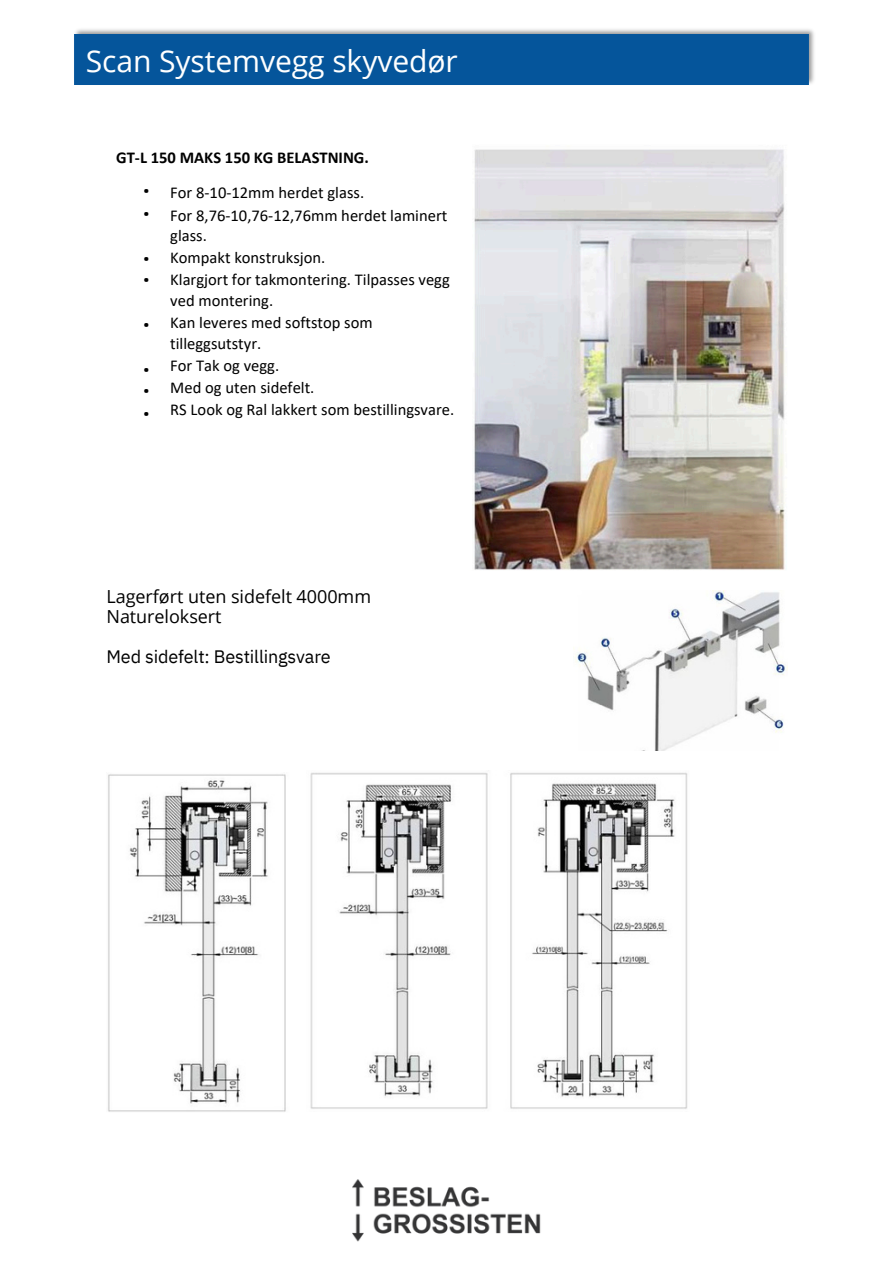
<style>
.page{position:relative;width:894px;height:1264px;background:#fff}
.page>*{position:absolute;margin:0;border:0;box-sizing:border-box;transform-origin:0 0}
.t1{font:30px "Open Sans";letter-spacing:-.005em;color:#fff}
.t2{font:18px/20.2px "Open Sans";letter-spacing:-.005em;color:#000}
.t3{font:18px "IBM Plex Sans";letter-spacing:-.01em;color:#000}
.t4{font:16.5px "Calibri";color:#000}
.t5{font:700 16.5px "Calibri";color:#000}
.t6{font:16.5px "IBM Plex Sans";color:#000}
</style>
<div class="page">
<img style="left:74px;top:29px;width:739px;height:56px">
<img style="left:74px;top:31px;width:740px;height:50px">
<div style="left:74px;top:35px;width:734px;height:49px;background:#05559b"></div>
<img style="left:352px;top:1179px;width:189px;height:62px">
<img style="left:472px;top:149px;width:313px;height:421px">
<img style="left:573px;top:590px;width:214px;height:160px">
<img style="left:108px;top:774px;width:178px;height:338px">
<img style="left:310px;top:772px;width:378px;height:337px">
<p class="t1" style="left:86px;top:40px;width:373px">Scan Systemvegg skyvedør</p>
<p class="t5" style="left:116px;top:151px;width:254px">GT-L 150 MAKS 150 KG BELASTNING.</p>
<h1 class="t6" style="left:143px;top:179px;width:8px">•</h1>
<p class="t6" style="left:143px;top:202px;width:8px">•</p>
<p class="t4" style="left:170px;top:186px;width:195px">For 8-10-12mm herdet glass.</p>
<h2 class="t4" style="left:170px;top:208px;width:278px">For 8,76-10,76-12,76mm herdet laminert</h2>
<p class="t4" style="left:170px;top:228px;width:38px">glass.</p>
<p class="t4" style="left:170px;top:251px;width:157px">Kompakt konstruksjon.</p>
<p class="t4" style="left:170px;top:272px;width:281px">Klargjort for takmontering. Tilpasses vegg</p>
<p class="t4" style="left:170px;top:294px;width:104px">ved montering.</p>
<p class="t4" style="left:170px;top:315px;width:204px">Kan leveres med softstop som</p>
<p class="t4" style="left:170px;top:336px;width:92px">tilleggsutstyr.</p>
<p class="t4" style="left:170px;top:359px;width:110px">For Tak og vegg.</p>
<p class="t4" style="left:170px;top:380px;width:146px">Med og uten sidefelt.</p>
<p class="t4" style="left:170px;top:403px;width:285px">RS Look og Ral lakkert som bestillingsvare.</p>
<p class="t6" style="left:143px;top:247px;width:8px">•</p>
<p class="t6" style="left:143px;top:268px;width:8px">•</p>
<p class="t6" style="left:143px;top:313px;width:8px">•</p>
<p class="t6" style="left:143px;top:358px;width:8px">•</p>
<p class="t6" style="left:143px;top:379px;width:8px">•</p>
<p class="t6" style="left:143px;top:402px;width:8px">•</p>
<p class="t2" style="left:106px;top:586px;width:266px">Lagerført uten sidefelt 4000mm<br>Natureloksert</p>
<p class="t3" style="left:106px;top:644px;width:226px">Med sidefelt: Bestillingsvare</p>
</div>
